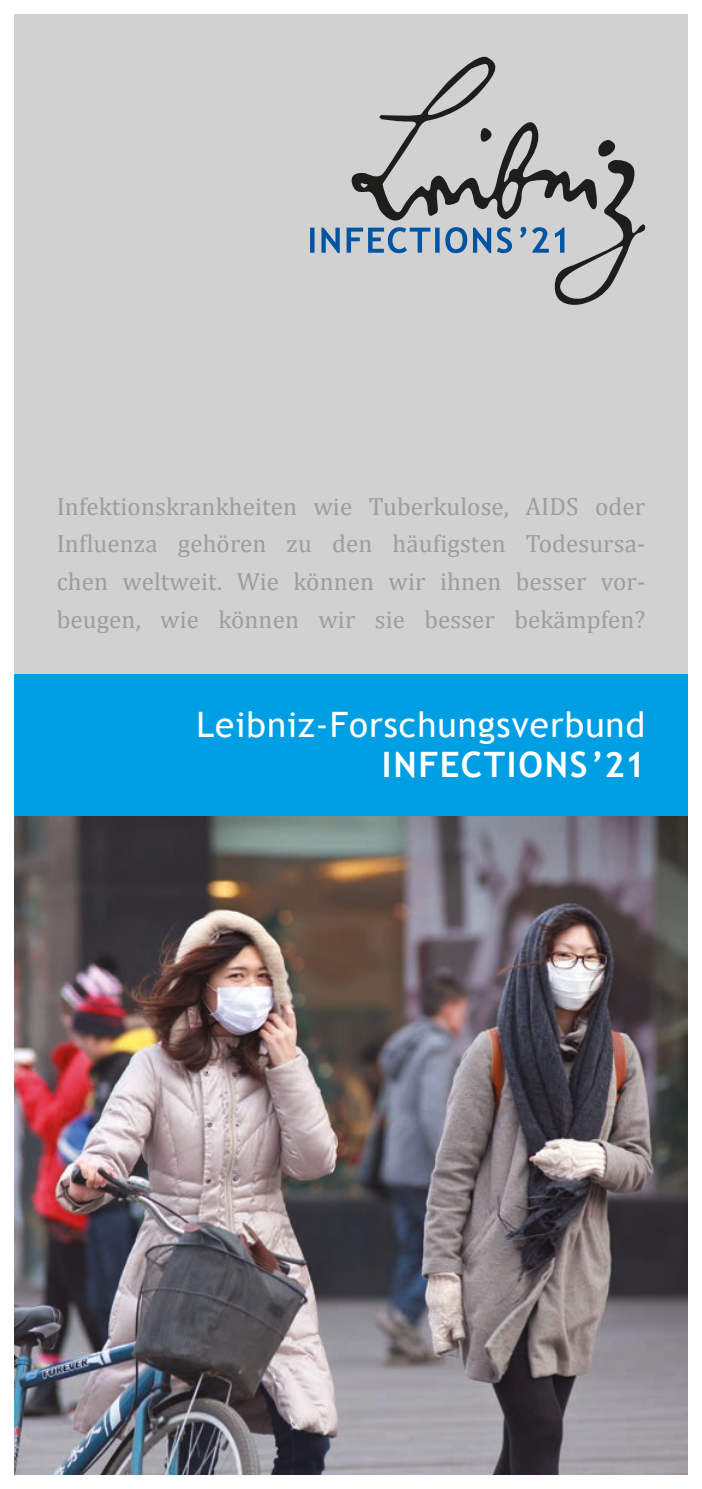
<style>
.page{position:relative;width:702px;height:1489px;background:#fff}
.page>*{position:absolute;margin:0;border:0;box-sizing:border-box;transform-origin:0 0}
.t1{font:35px "Trebuchet MS";letter-spacing:.03em;color:#fff}
.t2{font:700 35px "Trebuchet MS";letter-spacing:.05em;color:#fff}
.t3{font:25px/37.5px "Cambria";letter-spacing:.005em;color:#9d9d9d;text-align:justify}
</style>
<div class="page">
<div style="left:14px;top:14px;width:673px;height:659px;background:#d1d1d1"></div>
<img style="left:14px;top:815px;width:673px;height:659px">
<div style="left:14px;top:673px;width:673px;height:142px;background:#009fe3"></div>
<svg style="left:379px;top:57px;width:155px;height:67px"></svg>
<svg style="left:310px;top:124px;width:335px;height:181px"></svg>
<p class="t3" style="left:57px;top:487px;width:590px">Infektionskrankheiten wie Tuberkulose, AIDS oder Influenza gehören zu den häufigsten Todesursa&shy;chen weltweit. Wie können wir ihnen besser vor&shy;beugen, wie können wir sie besser bekämpfen?</p>
<h1 class="t1" style="left:196px;top:704px;width:450px">Leibniz-Forschungsverbund</h1>
<h1 class="t2" style="left:382px;top:743px;width:265px">INFECTIONS’21</h1>
</div>
